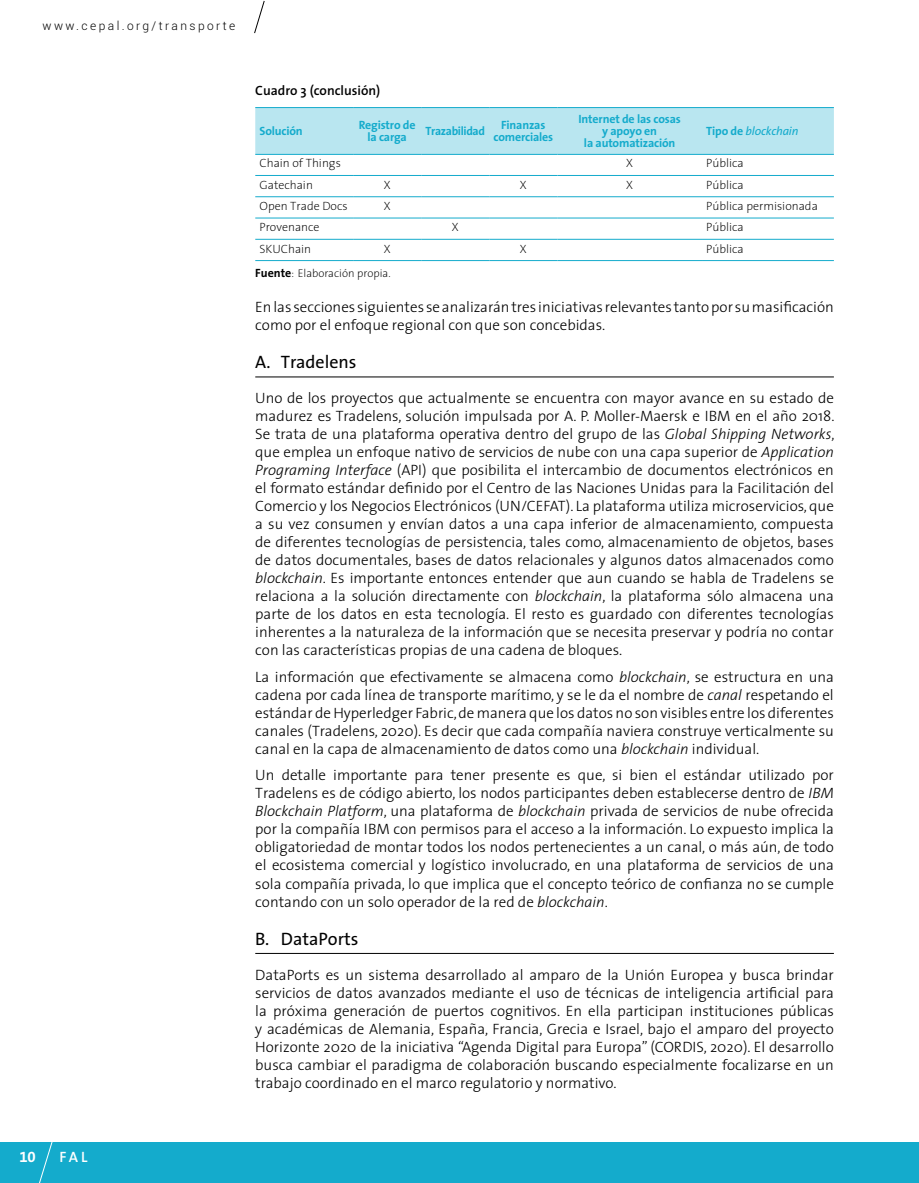
<style>
.page{position:relative;width:919px;height:1183px;background:#fff}
.page>*{position:absolute;margin:0;border:0;box-sizing:border-box;transform-origin:0 0}
.t1{font:18px "The Sans";color:#000}
.t2{font:300 15px/18px "The Sans";color:#000;text-align:justify}
.t3{font:600 15px "The Sans";color:#fff}
.t4{font:15px "The Sans Bold Expert";color:#fff}
.t5{font:600 13.5px "The Sans";color:#000}
.t6{font:200 12px "The Sans";color:#000}
.t7{font:700 12px/12px "The Sans";letter-spacing:-.015em;color:#14abcc;text-align:center}
.t8{font:300 12px "Roboto";letter-spacing:.2em;color:#000}
.t9{font:italic 12px "The Sans";letter-spacing:-.015em;color:#14abcc}
.t10{font:200 11.25px "The Sans";color:#000}
.s1{font-weight:700;font-style:normal}
.s2{font-weight:700;font-size:12px}
.s3{font-style:italic}
</style>
<div class="page">
<div style="left:0;top:1141px;width:918px;height:41px;background:#14abcc"></div>
<svg style="left:254px;top:0;width:11px;height:34px"></svg>
<svg style="left:38px;top:1141px;width:15px;height:41px"></svg>
<hr style="left:255px;top:376px;width:578px;height:1px;background:#000">
<hr style="left:255px;top:952px;width:578px;height:1px;background:#000">
<div style="left:255px;top:108px;width:578px;height:46px;background:#b9e6f0"></div>
<hr style="left:255px;top:175px;width:98px;height:1px;background:#14abcc">
<hr style="left:353px;top:175px;width:68px;height:1px;background:#14abcc">
<hr style="left:421px;top:175px;width:68px;height:1px;background:#14abcc">
<hr style="left:489px;top:175px;width:68px;height:1px;background:#14abcc">
<hr style="left:557px;top:175px;width:145px;height:1px;background:#14abcc">
<hr style="left:702px;top:175px;width:131px;height:1px;background:#14abcc">
<hr style="left:255px;top:196px;width:98px;height:1px;background:#14abcc">
<hr style="left:353px;top:196px;width:68px;height:1px;background:#14abcc">
<hr style="left:421px;top:196px;width:68px;height:1px;background:#14abcc">
<hr style="left:489px;top:196px;width:68px;height:1px;background:#14abcc">
<hr style="left:557px;top:196px;width:145px;height:1px;background:#14abcc">
<hr style="left:702px;top:196px;width:131px;height:1px;background:#14abcc">
<hr style="left:255px;top:218px;width:98px;height:1px;background:#14abcc">
<hr style="left:353px;top:218px;width:68px;height:1px;background:#14abcc">
<hr style="left:421px;top:218px;width:68px;height:1px;background:#14abcc">
<hr style="left:489px;top:218px;width:68px;height:1px;background:#14abcc">
<hr style="left:557px;top:218px;width:145px;height:1px;background:#14abcc">
<hr style="left:702px;top:218px;width:131px;height:1px;background:#14abcc">
<hr style="left:255px;top:107px;width:98px;height:1px;background:#14abcc">
<hr style="left:353px;top:107px;width:68px;height:1px;background:#14abcc">
<hr style="left:421px;top:107px;width:68px;height:1px;background:#14abcc">
<hr style="left:489px;top:107px;width:68px;height:1px;background:#14abcc">
<hr style="left:557px;top:107px;width:145px;height:1px;background:#14abcc">
<hr style="left:702px;top:107px;width:131px;height:1px;background:#14abcc">
<hr style="left:255px;top:154px;width:98px;height:1px;background:#14abcc">
<hr style="left:353px;top:154px;width:68px;height:1px;background:#14abcc">
<hr style="left:421px;top:154px;width:68px;height:1px;background:#14abcc">
<hr style="left:489px;top:154px;width:68px;height:1px;background:#14abcc">
<hr style="left:557px;top:154px;width:145px;height:1px;background:#14abcc">
<hr style="left:702px;top:154px;width:131px;height:1px;background:#14abcc">
<hr style="left:255px;top:239px;width:98px;height:1px;background:#14abcc">
<hr style="left:353px;top:239px;width:68px;height:1px;background:#14abcc">
<hr style="left:421px;top:239px;width:68px;height:1px;background:#14abcc">
<hr style="left:489px;top:239px;width:68px;height:1px;background:#14abcc">
<hr style="left:557px;top:239px;width:145px;height:1px;background:#14abcc">
<hr style="left:702px;top:239px;width:131px;height:1px;background:#14abcc">
<hr style="left:255px;top:260px;width:98px;height:1px;background:#14abcc">
<hr style="left:353px;top:260px;width:68px;height:1px;background:#14abcc">
<hr style="left:421px;top:260px;width:68px;height:1px;background:#14abcc">
<hr style="left:489px;top:260px;width:68px;height:1px;background:#14abcc">
<hr style="left:557px;top:260px;width:145px;height:1px;background:#14abcc">
<hr style="left:702px;top:260px;width:131px;height:1px;background:#14abcc">
<p class="t8" style="left:43px;top:18px;width:194px">www.cepal.org/transporte</p>
<p class="t5" style="left:255px;top:80px;width:127px">Cuadro 3 (conclusión)</p>
<p class="t7" style="left:259px;top:125px;width:45px">Solución</p>
<p class="t7" style="left:358px;top:119px;width:58px">Registro de la carga</p>
<p class="t7" style="left:425px;top:125px;width:61px">Trazabilidad</p>
<p class="t7" style="left:493px;top:119px;width:61px">Finanzas comerciales</p>
<p class="t7" style="left:578px;top:113px;width:104px">Internet de las cosas y apoyo en<br>la automatización</p>
<p class="t9" style="left:706px;top:121px;width:94px"><span class="s1">Tipo de</span> blockchain</p>
<p class="t6" style="left:259px;top:157px;width:83px">Chain of Things</p>
<p class="t6" style="left:626px;top:157px;width:8px">X</p>
<p class="t6" style="left:706px;top:157px;width:39px">Pública</p>
<p class="t6" style="left:259px;top:178px;width:55px">Gatechain</p>
<p class="t6" style="left:384px;top:178px;width:8px">X</p>
<p class="t6" style="left:520px;top:178px;width:8px">X</p>
<p class="t6" style="left:626px;top:178px;width:8px">X</p>
<p class="t6" style="left:706px;top:178px;width:39px">Pública</p>
<p class="t6" style="left:259px;top:199px;width:90px">Open Trade Docs</p>
<p class="t6" style="left:384px;top:199px;width:8px">X</p>
<p class="t6" style="left:706px;top:199px;width:113px">Pública permisionada</p>
<p class="t6" style="left:259px;top:221px;width:62px">Provenance</p>
<p class="t6" style="left:452px;top:221px;width:8px">X</p>
<p class="t6" style="left:706px;top:221px;width:39px">Pública</p>
<p class="t6" style="left:259px;top:242px;width:53px">SKUChain</p>
<p class="t6" style="left:384px;top:242px;width:8px">X</p>
<p class="t6" style="left:520px;top:242px;width:8px">X</p>
<p class="t6" style="left:706px;top:242px;width:39px">Pública</p>
<p class="t10" style="left:255px;top:267px;width:137px"><span class="s2">Fuente</span>: Elaboración propia.</p>
<p class="t2" style="left:255px;top:297px;width:580px">En las secciones siguientes se analizarán tres iniciativas relevantes tanto por su masificación como por el enfoque regional con que son concebidas.</p>
<p class="t1" style="left:255px;top:347px;width:103px">A. Tradelens</p>
<p class="t2" style="left:255px;top:388px;width:580px">Uno de los proyectos que actualmente se encuentra con mayor avance en su estado de madurez es Tradelens, solución impulsada por A. P. Moller-Maersk e IBM en el año 2018.<br>Se trata de una plataforma operativa dentro del grupo de las <span class="s3">Global Shipping Networks</span>, que emplea un enfoque nativo de servicios de nube con una capa superior de <span class="s3">Application Programing Interface</span> (API) que posibilita el intercambio de documentos electrónicos en el formato estándar definido por el Centro de las Naciones Unidas para la Facilitación del Comercio y los Negocios Electrónicos (UN/CEFAT). La plataforma utiliza microservicios, que a su vez consumen y envían datos a una capa inferior de almacenamiento, compuesta de diferentes tecnologías de persistencia, tales como, almacenamiento de objetos, bases de datos documentales, bases de datos relacionales y algunos datos almacenados como <span class="s3">blockchain</span>. Es importante entonces entender que aun cuando se habla de Tradelens se relaciona a la solución directamente con <span class="s3">blockchain</span>, la plataforma sólo almacena una parte de los datos en esta tecnología. El resto es guardado con diferentes tecnologías inherentes a la naturaleza de la información que se necesita preservar y podría no contar con las características propias de una cadena de bloques.</p>
<p class="t2" style="left:255px;top:667px;width:580px">La información que efectivamente se almacena como <span class="s3">blockchain</span>, se estructura en una cadena por cada línea de transporte marítimo, y se le da el nombre de <span class="s3">canal</span> respetando el estándar de Hyperledger Fabric, de manera que los datos no son visibles entre los diferentes canales (Tradelens, 2020). Es decir que cada compañía naviera construye verticalmente su canal en la capa de almacenamiento de datos como una <span class="s3">blockchain</span> individual.</p>
<p class="t2" style="left:255px;top:765px;width:580px">Un detalle importante para tener presente es que, si bien el estándar utilizado por Tradelens es de código abierto, los nodos participantes deben establecerse dentro de <span class="s3">IBM Blockchain Platform</span>, una plataforma de <span class="s3">blockchain</span> privada de servicios de nube ofrecida por la compañía IBM con permisos para el acceso a la información. Lo expuesto implica la obligatoriedad de montar todos los nodos pertenecientes a un canal, o más aún, de todo el ecosistema comercial y logístico involucrado, en una plataforma de servicios de una sola compañía privada, lo que implica que el concepto teórico de confianza no se cumple contando con un solo operador de la red de <span class="s3">blockchain</span>.</p>
<p class="t1" style="left:255px;top:923px;width:105px">B. DataPorts</p>
<p class="t2" style="left:255px;top:964px;width:580px">DataPorts es un sistema desarrollado al amparo de la Unión Europea y busca brindar servicios de datos avanzados mediante el uso de técnicas de inteligencia artificial para la próxima generación de puertos cognitivos. En ella participan instituciones públicas y académicas de Alemania, España, Francia, Grecia e Israel, bajo el amparo del proyecto Horizonte 2020 de la iniciativa “Agenda Digital para Europa” (CORDIS, 2020). El desarrollo busca cambiar el paradigma de colaboración buscando especialmente focalizarse en un trabajo coordinado en el marco regulatorio y normativo.</p>
<p class="t4" style="left:19px;top:1143px;width:18px">10</p>
<p class="t3" style="left:60px;top:1143px;width:29px">FAL</p>
</div>
